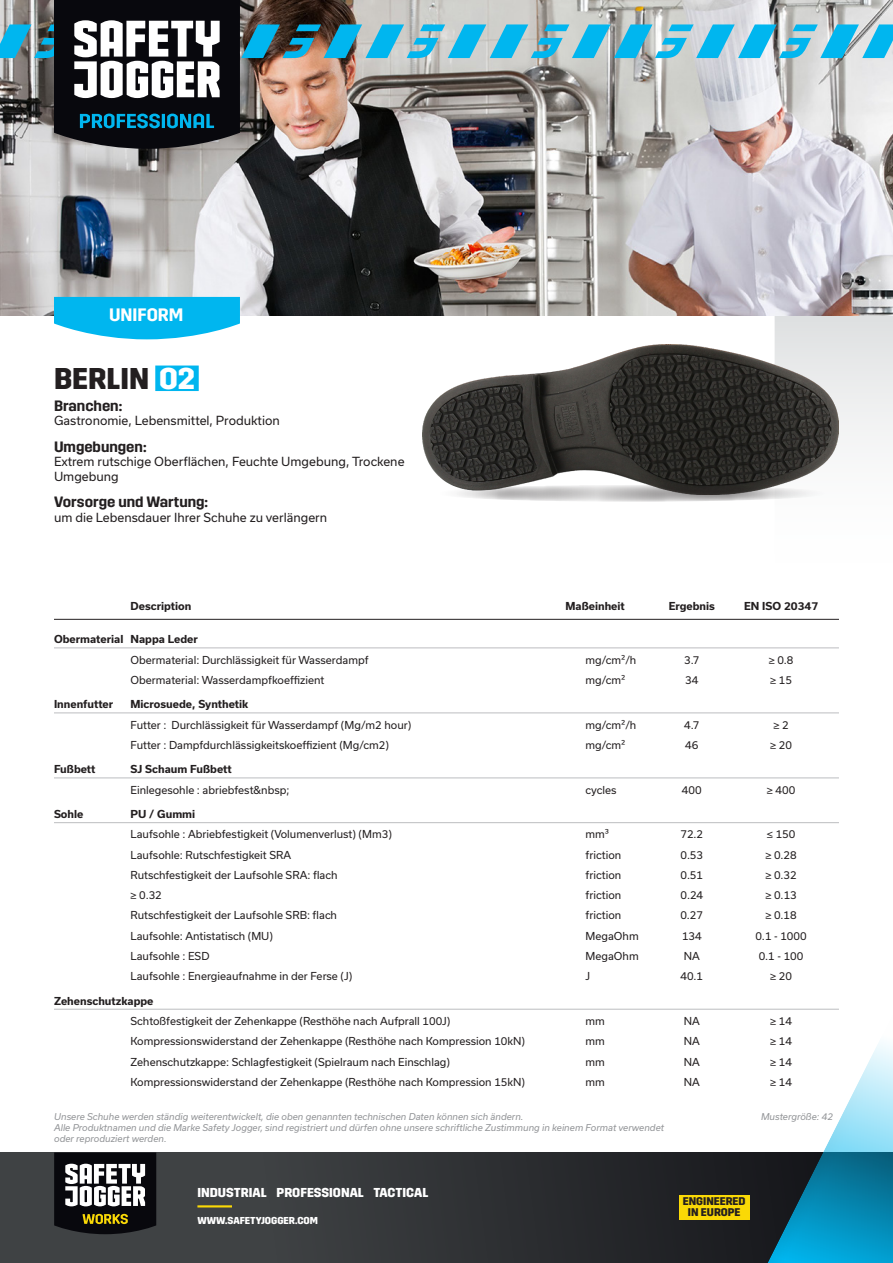
<style>
.page{position:relative;width:893px;height:1263px;background:#fff}
.page>*{position:absolute;margin:0;border:0;box-sizing:border-box;transform-origin:0 0}
.article_name_PRF{font:700 30px "Trim";color:#231f20}
.category_tag_PRF-TCT{font:600 18px "Trim";color:#fff}
.t1{font:600 15px "Trim";color:#231f20}
.t2{font:700 12.9px "Trim";color:#fff}
.text{font:12px/14.4px "Usual";color:#231f20}
.t3{font:700 11.1px/10.9px "Trim";color:#231f20;text-align:center}
.table_text{font:10.5px "Usual";color:#231f20}
.table_text_highlight{font:700 10.5px "Usual";color:#231f20}
.table_title{font:700 10.5px "Usual";color:#231f20}
.t4{font:700 10.05px "Trim";color:#fff}
.text-2{font:italic 9px/10.8px "Usual";color:#939598}
.s1{color:#fff}
</style>
<div class="page">
<svg style="left:0;top:1152px;width:749px;height:111px;background:#323437"></svg>
<div style="left:679px;top:1195px;width:70px;height:24px;background:#fad906"></div>
<hr style="left:197px;top:1205px;width:35px;height:2px;background:#fad906">
<svg style="left:775px;top:315px;width:118px;height:463px"></svg>
<svg style="left:54px;top:1152px;width:102px;height:82px"></svg>
<div style="left:749px;top:976px;width:144px;height:287px;background:#231f20;opacity:.05"></div>
<img style="left:0;top:149px;width:893px;height:166px">
<img style="left:0;top:0;width:893px;height:149px">
<div style="left:155px;top:365px;width:44px;height:26px;background:#00b6ef"></div>
<img style="left:423px;top:344px;width:416px;height:150px">
<svg style="left:432px;top:485px;width:400px;height:17px;background:#b7b6b6"></svg>
<svg style="left:54px;top:297px;width:186px;height:42px;background:#1dbef0"></svg>
<hr style="left:54px;top:619px;width:785px;height:1px;background:#231f20">
<hr style="left:54px;top:648px;width:785px;height:1px;background:#bcbdc0">
<hr style="left:54px;top:713px;width:785px;height:1px;background:#bcbdc0">
<hr style="left:54px;top:778px;width:785px;height:1px;background:#bcbdc0">
<hr style="left:54px;top:822px;width:785px;height:1px;background:#bcbdc0">
<hr style="left:54px;top:1009px;width:785px;height:1px;background:#bcbdc0">
<p class="category_tag_PRF-TCT" style="left:109px;top:305px;width:76px">UNIFORM</p>
<p class="article_name_PRF" style="left:54px;top:361px;width:142px">BERLIN <span class="s1">O2</span></p>
<p class="t1" style="left:54px;top:397px;width:70px">Branchen:</p>
<p class="text" style="left:54px;top:414px;width:227px">Gastronomie, Lebensmittel, Produktion</p>
<p class="t1" style="left:54px;top:438px;width:94px">Umgebungen:</p>
<p class="text" style="left:54px;top:455px;width:352px">Extrem rutschige Oberflächen, Feuchte Umgebung, Trockene<br>Umgebung</p>
<p class="t1" style="left:54px;top:493px;width:156px">Vorsorge und Wartung:</p>
<p class="text" style="left:54px;top:510px;width:275px">um die Lebensdauer Ihrer Schuhe zu verlängern</p>
<p class="table_title" style="left:131px;top:600px;width:62px">Description</p>
<p class="table_title" style="left:565px;top:600px;width:61px">Maßeinheit</p>
<p class="table_title" style="left:669px;top:600px;width:48px">Ergebnis</p>
<p class="table_title" style="left:744px;top:600px;width:76px">EN ISO 20347</p>
<p class="table_text_highlight" style="left:54px;top:633px;width:145px">Obermaterial Nappa Leder</p>
<p class="table_text" style="left:131px;top:654px;width:240px">Obermaterial: Durchlässigkeit für Wasserdampf</p>
<p class="table_text" style="left:585px;top:654px;width:52px">mg/cm²/h</p>
<p class="table_text" style="left:684px;top:654px;width:17px">3.7</p>
<p class="table_text" style="left:769px;top:654px;width:26px">≥ 0.8</p>
<p class="table_text" style="left:131px;top:674px;width:195px">Obermaterial: Wasserdampfkoeffizient</p>
<p class="table_text" style="left:585px;top:674px;width:41px">mg/cm²</p>
<p class="table_text" style="left:685px;top:674px;width:15px">34</p>
<p class="table_text" style="left:770px;top:674px;width:23px">≥ 15</p>
<p class="table_text_highlight" style="left:54px;top:698px;width:61px">Innenfutter</p>
<p class="table_text_highlight" style="left:131px;top:698px;width:119px">Microsuede, Synthetik</p>
<p class="table_text" style="left:131px;top:719px;width:282px">Futter : Durchlässigkeit für Wasserdampf (Mg/m2 hour)</p>
<p class="table_text" style="left:585px;top:719px;width:52px">mg/cm²/h</p>
<p class="table_text" style="left:684px;top:719px;width:17px">4.7</p>
<p class="table_text" style="left:773px;top:719px;width:17px">≥ 2</p>
<p class="table_text" style="left:131px;top:739px;width:260px">Futter : Dampfdurchlässigkeitskoeffizient (Mg/cm2)</p>
<p class="table_text" style="left:585px;top:739px;width:41px">mg/cm²</p>
<p class="table_text" style="left:685px;top:739px;width:15px">46</p>
<p class="table_text" style="left:770px;top:739px;width:23px">≥ 20</p>
<p class="table_text_highlight" style="left:54px;top:763px;width:43px">Fußbett</p>
<p class="table_text_highlight" style="left:131px;top:763px;width:103px">SJ Schaum Fußbett</p>
<p class="table_text" style="left:131px;top:784px;width:161px">Einlegesohle : abriebfest&amp;nbsp;</p>
<p class="table_text" style="left:585px;top:784px;width:33px">cycles</p>
<p class="table_text" style="left:682px;top:784px;width:21px">400</p>
<p class="table_text" style="left:767px;top:784px;width:30px">≥ 400</p>
<p class="table_text_highlight" style="left:54px;top:808px;width:31px">Sohle</p>
<p class="table_text_highlight" style="left:131px;top:808px;width:66px">PU / Gummi</p>
<p class="table_text" style="left:131px;top:828px;width:263px">Laufsohle : Abriebfestigkeit (Volumenverlust) (Mm3)</p>
<p class="table_text" style="left:585px;top:828px;width:25px">mm³</p>
<p class="table_text" style="left:680px;top:828px;width:24px">72.2</p>
<p class="table_text" style="left:767px;top:828px;width:30px">≤ 150</p>
<p class="table_text" style="left:131px;top:849px;width:162px">Laufsohle: Rutschfestigkeit SRA</p>
<p class="table_text" style="left:585px;top:849px;width:37px">friction</p>
<p class="table_text" style="left:681px;top:849px;width:24px">0.53</p>
<p class="table_text" style="left:765px;top:849px;width:33px">≥ 0.28</p>
<p class="table_text" style="left:131px;top:869px;width:208px">Rutschfestigkeit der Laufsohle SRA: flach</p>
<p class="table_text" style="left:585px;top:869px;width:37px">friction</p>
<p class="table_text" style="left:681px;top:869px;width:24px">0.51</p>
<p class="table_text" style="left:765px;top:869px;width:33px">≥ 0.32</p>
<p class="table_text" style="left:131px;top:889px;width:33px">≥ 0.32</p>
<p class="table_text" style="left:585px;top:889px;width:37px">friction</p>
<p class="table_text" style="left:681px;top:889px;width:24px">0.24</p>
<p class="table_text" style="left:765px;top:889px;width:33px">≥ 0.13</p>
<p class="table_text" style="left:131px;top:909px;width:208px">Rutschfestigkeit der Laufsohle SRB: flach</p>
<p class="table_text" style="left:585px;top:909px;width:37px">friction</p>
<p class="table_text" style="left:680px;top:909px;width:24px">0.27</p>
<p class="table_text" style="left:765px;top:909px;width:33px">≥ 0.18</p>
<p class="table_text" style="left:131px;top:930px;width:144px">Laufsohle: Antistatisch (MU)</p>
<p class="table_text" style="left:585px;top:930px;width:55px">MegaOhm</p>
<p class="table_text" style="left:682px;top:930px;width:21px">134</p>
<p class="table_text" style="left:756px;top:930px;width:53px">0.1 - 1000</p>
<p class="table_text" style="left:131px;top:950px;width:80px">Laufsohle : ESD</p>
<p class="table_text" style="left:585px;top:950px;width:55px">MegaOhm</p>
<p class="table_text" style="left:684px;top:950px;width:18px">NA</p>
<p class="table_text" style="left:759px;top:950px;width:46px">0.1 - 100</p>
<p class="table_text" style="left:131px;top:970px;width:223px">Laufsohle : Energieaufnahme in der Ferse (J)</p>
<p class="table_text" style="left:585px;top:970px;width:6px">J</p>
<p class="table_text" style="left:680px;top:970px;width:24px">40.1</p>
<p class="table_text" style="left:770px;top:970px;width:23px">≥ 20</p>
<p class="table_text_highlight" style="left:54px;top:995px;width:101px">Zehenschutzkappe</p>
<p class="table_text" style="left:131px;top:1015px;width:321px">Schtoßfestigkeit der Zehenkappe (Resthöhe nach Aufprall 100J)</p>
<p class="table_text" style="left:585px;top:1015px;width:21px">mm</p>
<p class="table_text" style="left:684px;top:1015px;width:18px">NA</p>
<p class="table_text" style="left:770px;top:1015px;width:23px">≥ 14</p>
<p class="table_text" style="left:131px;top:1035px;width:396px">Kompressionswiderstand der Zehenkappe (Resthöhe nach Kompression 10kN)</p>
<p class="table_text" style="left:585px;top:1035px;width:21px">mm</p>
<p class="table_text" style="left:684px;top:1035px;width:18px">NA</p>
<p class="table_text" style="left:770px;top:1035px;width:23px">≥ 14</p>
<p class="table_text" style="left:131px;top:1055px;width:321px">Zehenschutzkappe: Schlagfestigkeit (Spielraum nach Einschlag)</p>
<p class="table_text" style="left:585px;top:1055px;width:21px">mm</p>
<p class="table_text" style="left:684px;top:1055px;width:18px">NA</p>
<p class="table_text" style="left:770px;top:1055px;width:23px">≥ 14</p>
<p class="table_text" style="left:131px;top:1076px;width:396px">Kompressionswiderstand der Zehenkappe (Resthöhe nach Kompression 15kN)</p>
<p class="table_text" style="left:585px;top:1076px;width:21px">mm</p>
<p class="table_text" style="left:684px;top:1076px;width:18px">NA</p>
<p class="table_text" style="left:770px;top:1076px;width:23px">≥ 14</p>
<p class="text-2" style="left:54px;top:1111px;width:611px">Unsere Schuhe werden ständig weiterentwickelt, die oben genannten technischen Daten können sich ändern.<br>Alle Produktnamen und die Marke Safety Jogger, sind registriert und dürfen ohne unsere schriftliche Zustimmung in keinem Format verwendet oder reproduziert werden.</p>
<p class="t2" style="left:197px;top:1185px;width:232px">INDUSTRIAL PROFESSIONAL TACTICAL</p>
<p class="t4" style="left:197px;top:1214px;width:122px">WWW.SAFETYJOGGER.COM</p>
<p class="text-2" style="left:761px;top:1111px;width:73px">Mustergröße: 42</p>
<p class="t3" style="left:683px;top:1196px;width:64px">ENGINEERED<br>IN EUROPE</p>
</div>
